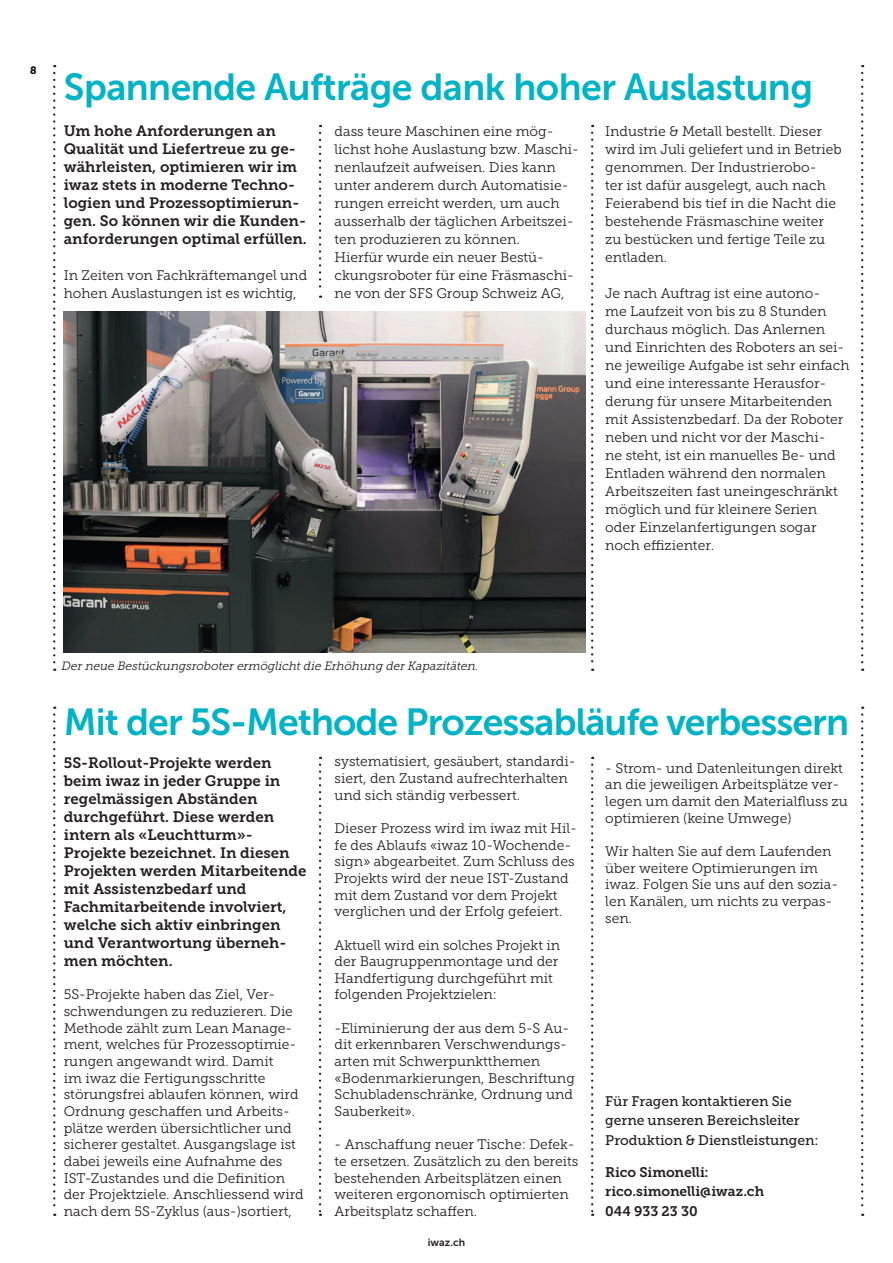
<style>
.page{position:relative;width:893px;height:1263px;background:#fff}
.page>*{position:absolute;margin:0;border:0;box-sizing:border-box;transform-origin:0 0}
.t1{font:37.5px "Museo Sans 700";letter-spacing:-.025em;color:#00b3c5}
.t2{font:15px/18px "Museo Slab 700";color:#231f20}
.t3{font:13.8px/16.6px "Museo Slab 300";color:#231f20}
.t4{font:13.8px/19.5px "Museo Slab 500";letter-spacing:-.005em;color:#231f20}
.t5{font:13.8px/19.5px "Museo Slab 700";letter-spacing:-.005em;color:#231f20}
.t6{font:italic 12px "Museo Slab 300";color:#231f20}
.t7{font:10.5px "Museo Sans 700";color:#231f20}
</style>
<div class="page">
<svg style="left:319px;top:133px;width:2px;height:165px"></svg>
<svg style="left:591px;top:133px;width:2px;height:538px"></svg>
<svg style="left:53px;top:73px;width:2px;height:598px"></svg>
<svg style="left:861px;top:73px;width:2px;height:598px"></svg>
<img style="left:64px;top:312px;width:522px;height:340px">
<svg style="left:319px;top:765px;width:2px;height:451px"></svg>
<svg style="left:591px;top:765px;width:2px;height:451px"></svg>
<svg style="left:53px;top:707px;width:2px;height:509px"></svg>
<svg style="left:861px;top:707px;width:2px;height:509px"></svg>
<p class="t7" style="left:30px;top:65px;width:8px">8</p>
<h1 class="t1" style="left:64px;top:66px;width:751px">Spannende Aufträge dank hoher Auslastung</h1>
<p class="t2" style="left:64px;top:122px;width:245px">Um hohe Anforderungen an<br>Qualität und Liefertreue zu ge&shy;währleisten, optimieren wir im iwaz stets in moderne Techno&shy;logien und Prozessoptimierun&shy;gen. So können wir die Kunden&shy;anforderungen optimal erfüllen.</p>
<p class="t3" style="left:64px;top:266px;width:245px;line-height:18px">In Zeiten von Fachkräftemangel und hohen Auslastungen ist es wichtig,</p>
<p class="t3" style="left:334px;top:122px;width:246px;line-height:18px">dass teure Maschinen eine mög&shy;lichst hohe Auslastung bzw. Maschi&shy;nenlaufzeit aufweisen. Dies kann unter anderem durch Automatisie&shy;rungen erreicht werden, um auch ausserhalb der täglichen Arbeitszei&shy;ten produzieren zu können.<br>Hierfür wurde ein neuer Bestü&shy;ckungsroboter für eine Fräsmaschi&shy;ne von der SFS Group Schweiz AG,</p>
<p class="t3" style="left:605px;top:122px;width:238px;line-height:18px">Industrie &amp; Metall bestellt. Dieser wird im Juli geliefert und in Betrieb genommen. Der Industrierobo-<br>ter ist dafür ausgelegt, auch nach<br>Feierabend bis tief in die Nacht die bestehende Fräsmaschine weiter zu bestücken und fertige Teile zu entladen.</p>
<p class="t3" style="left:605px;top:284px;width:246px;line-height:18px">Je nach Auftrag ist eine autono-<br>me Laufzeit von bis zu 8 Stunden durchaus möglich. Das Anlernen und Einrichten des Roboters an sei&shy;ne jeweilige Aufgabe ist sehr einfach und eine interessante Herausfor&shy;derung für unsere Mitarbeitenden mit Assistenzbedarf. Da der Roboter neben und nicht vor der Maschi-<br>ne steht, ist ein manuelles Be- und<br>Entladen während den normalen<br>Arbeitszeiten fast uneingeschränkt möglich und für kleinere Serien oder Einzelanfertigungen sogar noch effizienter.</p>
<p class="t6" style="left:61px;top:659px;width:421px">Derneue Bestückungsroboterermöglichtdie Erhöhung derKapazitäten.</p>
<h1 class="t1" style="left:64px;top:701px;width:787px">Mit der 5S-Methode Prozessabläufe verbessern</h1>
<p class="t2" style="left:64px;top:754px;width:244px">5S-Rollout-Projekte werden beim iwaz in jeder Gruppe in regelmässigen Abständen durchgeführt. Diese werden intern als «Leuchtturm»-<br>Projekte bezeichnet. In diesen<br>Projekten werden Mitarbeitende mit Assistenzbedarf und<br>Fachmitarbeitende involviert, welche sich aktiv einbringen und Verantwortung überneh&shy;men möchten.</p>
<p class="t3" style="left:64px;top:986px;width:241px">5S-Projekte haben das Ziel, Ver&shy;schwendungen zu reduzieren. Die Methode zählt zum Lean Manage&shy;ment, welches für Prozessoptimie&shy;rungen angewandt wird. Damit<br>im iwaz die Fertigungsschritte störungsfrei ablaufen können, wird Ordnung geschaffen und Arbeits&shy;plätze werden übersichtlicher und sicherer gestaltet. Ausgangslage ist dabei jeweils eine Aufnahme des IST-Zustandes und die Definition der Projektziele. Anschliessend wird nach dem 5S-Zyklus (aus-)sortiert,</p>
<p class="t3" style="left:334px;top:753px;width:243px">systematisiert, gesäubert, standardi&shy;siert, den Zustand aufrechterhalten und sich ständig verbessert.</p>
<p class="t3" style="left:334px;top:820px;width:244px">Dieser Prozess wird im iwaz mit Hil&shy;fe des Ablaufs «iwaz 10-Wochende&shy;sign» abgearbeitet. Zum Schluss des Projekts wird der neue IST-Zustand mit dem Zustand vor dem Projekt verglichen und der Erfolg gefeiert.</p>
<p class="t3" style="left:334px;top:936px;width:227px">Aktuell wird ein solches Projekt in der Baugruppenmontage und der<br>Handfertigung durchgeführt mit folgenden Projektzielen:</p>
<p class="t3" style="left:334px;top:1020px;width:242px">-Eliminierung der aus dem 5-S Au&shy;dit erkennbaren Verschwendungs&shy;arten mit Schwerpunktthemen «Bodenmarkierungen, Beschriftung<br>Schubladenschränke, Ordnung und<br>Sauberkeit».</p>
<p class="t3" style="left:334px;top:1136px;width:245px">- Anschaffung neuer Tische: Defek&shy;te ersetzen. Zusätzlich zu den bereits bestehenden Arbeitsplätzen einen weiteren ergonomisch optimierten Arbeitsplatz schaffen.</p>
<p class="t7" style="left:428px;top:1236px;width:39px">iwaz.ch</p>
<p class="t3" style="left:605px;top:760px;width:244px">- Strom- und Datenleitungen direkt an die jeweiligen Arbeitsplätze ver&shy;legen um damit den Materialfluss zu optimieren (keine Umwege)</p>
<p class="t3" style="left:605px;top:843px;width:235px">Wir halten Sie auf dem Laufenden über weitere Optimierungen im iwaz. Folgen Sie uns auf den sozia&shy;len Kanälen, um nichts zu verpas&shy;sen.</p>
<p class="t4" style="left:605px;top:1091px;width:215px">Für Fragen kontaktieren Sie gerne unseren Bereichsleiter<br>Produktion &amp; Dienstleistungen:</p>
<p class="t5" style="left:605px;top:1162px;width:160px">Rico Simonelli: rico.simonelli@iwaz.ch<br>044 933 23 30</p>
</div>
